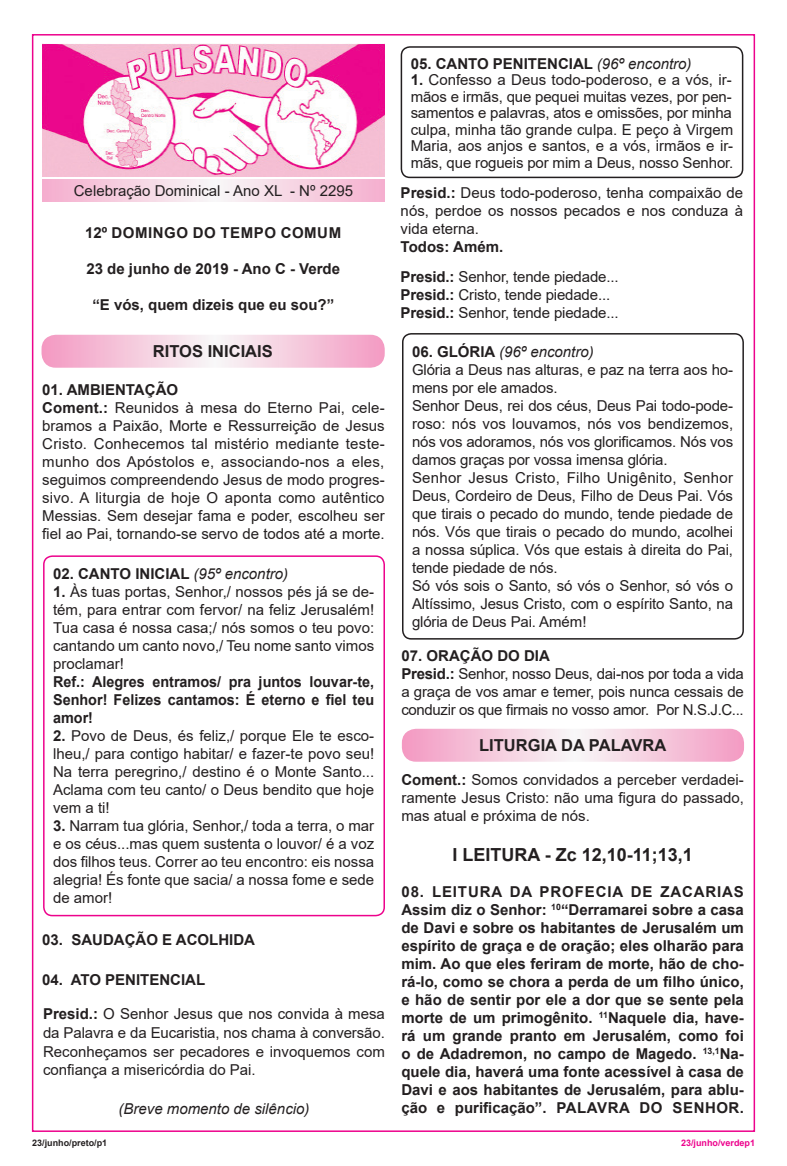
<style>
.page{position:relative;width:787px;height:1166px;background:#fff}
.page>*{position:absolute;margin:0;border:0;box-sizing:border-box;transform-origin:0 0}
.t1{font:700 18px "Arial";color:#231f20}
.t2{font:700 16.5px "Arial";color:#231f20}
.Body_Text_2{font:15px/18px "Arial";color:#231f20;text-align:justify}
.No_Spacing{font:700 15px/18px "Arial";color:#231f20;text-align:justify}
.No_Spacing-2{font:700 15px/18px "Arial";color:#231f20;text-align:justify;scale:.96 1}
.t3{font:italic 15px "Arial";color:#231f20}
.No_Spacing-3{font:700 15px "Arial";letter-spacing:.06em;color:#231f20}
.No_Spacing-4{font:700 15px "Arial";letter-spacing:.035em;color:#231f20}
.Body_Text_2-2{font:700 15px "Arial";color:#231f20}
.t4{font:700 9px "Arial";color:#231f20}
.t5{font:700 9px "Arial";color:#ed028c}
.s1{font-weight:700}
.s2{font-weight:400;font-style:italic}
.s3{font-weight:700;font-style:normal}
</style>
<div class="page">
<svg style="left:42px;top:337px;width:342px;height:30px"></svg>
<div style="left:42px;top:334px;width:343px;height:33px;border:2px solid #fff;border-radius:14px"></div>
<svg style="left:402px;top:731px;width:341px;height:29px"></svg>
<div style="left:402px;top:728px;width:342px;height:33px;border:2px solid #fff;border-radius:14px"></div>
<svg style="left:42px;top:179px;width:343px;height:23px"></svg>
<img style="left:42px;top:44px;width:343px;height:132px">
<div style="left:43px;top:555px;width:342px;height:361px;border:2px solid #ed028c;border-radius:9px"></div>
<div style="left:400px;top:46px;width:343px;height:132px;border:2px solid #231f20;border-radius:9px"></div>
<div style="left:402px;top:333px;width:342px;height:306px;border:2px solid #231f20;border-radius:9px"></div>
<p class="Body_Text_2" style="left:74px;top:182px;width:281px">Celebração Dominical - Ano XL - Nº 2295</p>
<p class="No_Spacing-4" style="left:85px;top:222px;width:258px">12º DOMINGO DO TEMPO COMUM</p>
<p class="No_Spacing" style="left:86px;top:260px;width:255px">23 de junho de 2019 - Ano C - Verde</p>
<p class="No_Spacing" style="left:92px;top:296px;width:243px">“E vós, quem dizeis que eu sou?”</p>
<p class="t2" style="left:153px;top:340px;width:121px">RITOS INICIAIS</p>
<p class="No_Spacing" style="left:42px;top:381px;width:137px">01. AMBIENTAÇÃO</p>
<p class="Body_Text_2" style="left:42px;top:399px;width:344px"><span class="s1">Coment.:</span> Reunidos à mesa do Eterno Pai, cele&shy;bramos a Paixão, Morte e Ressurreição de Jesus Cristo. Conhecemos tal mistério mediante teste&shy;munho dos Apóstolos e, associando-nos a eles, seguimos compreendendo Jesus de modo progres&shy;sivo. A liturgia de hoje O aponta como autêntico Messias. Sem desejar fama e poder, escolheu ser fiel ao Pai, tornando-se servo de todos até a morte.</p>
<p class="No_Spacing" style="left:53px;top:565px;width:236px">02. CANTO INICIAL <span class="s2">(95º encontro)</span></p>
<p class="Body_Text_2" style="left:53px;top:582px;width:323px"><span class="s1">1.</span> Às tuas portas, Senhor,/ nossos pés já se de&shy;tém, para entrar com fervor/ na feliz Jerusalém!<br>Tua casa é nossa casa;/ nós somos o teu povo: cantando um canto novo,/ Teu nome santo vimos proclamar!</p>
<p class="No_Spacing-2" style="left:53px;top:673px;width:336px">Ref.: Alegres entramos/ pra juntos louvar-te, Senhor! Felizes cantamos: É eterno e fiel teu amor!</p>
<p class="Body_Text_2" style="left:53px;top:726px;width:323px"><span class="s1">2.</span> Povo de Deus, és feliz,/ porque Ele te esco&shy;lheu,/ para contigo habitar/ e fazer-te povo seu!<br>Na terra peregrino,/ destino é o Monte Santo...<br>Aclama com teu canto/ o Deus bendito que hoje vem a ti!</p>
<p class="Body_Text_2" style="left:53px;top:816px;width:323px"><span class="s1">3.</span> Narram tua glória, Senhor,/ toda a terra, o mar e os céus...mas quem sustenta o louvor/ é a voz dos filhos teus. Correr ao teu encontro: eis nossa alegria! És fonte que sacia/ a nossa fome e sede de amor!</p>
<p class="No_Spacing" style="left:42px;top:931px;width:214px">03. SAUDAÇÃO E ACOLHIDA</p>
<p class="No_Spacing" style="left:42px;top:970px;width:165px">04. ATO PENITENCIAL</p>
<p class="Body_Text_2" style="left:43px;top:1004px;width:343px;line-height:18.8px"><span class="s1">Presid.:</span> O Senhor Jesus que nos convida à mesa da Palavra e da Eucaristia, nos chama à conversão.<br>Reconheçamos ser pecadores e invoquemos com confiança a misericórdia do Pai.</p>
<p class="t3" style="left:118px;top:1098px;width:192px">(Breve momento de silêncio)</p>
<p class="No_Spacing" style="left:410px;top:55px;width:282px">05. CANTO PENITENCIAL <span class="s2">(96º encontro)</span></p>
<p class="Body_Text_2" style="left:410px;top:72px;width:324px;line-height:16.5px"><span class="s1">1.</span> Confesso a Deus todo-poderoso, e a vós, ir&shy;mãos e irmãs, que pequei muitas vezes, por pen&shy;samentos e palavras, atos e omissões, por minha culpa, minha tão grande culpa. E peço à Virgem Maria, aos anjos e santos, e a vós, irmãos e ir&shy;mãs, que rogueis por mim a Deus, nosso Senhor.</p>
<p class="Body_Text_2" style="left:400px;top:184px;width:344px"><span class="s1">Presid.:</span> Deus todo-poderoso, tenha compaixão de nós, perdoe os nossos pecados e nos conduza à vida eterna.</p>
<p class="Body_Text_2-2" style="left:400px;top:236px;width:104px">Todos: Amém.</p>
<p class="Body_Text_2" style="left:400px;top:268px;width:219px"><span class="s1">Presid.:</span> Senhor, tende piedade...</p>
<p class="Body_Text_2" style="left:400px;top:286px;width:211px"><span class="s1">Presid.:</span> Cristo, tende piedade...</p>
<p class="Body_Text_2" style="left:400px;top:304px;width:219px"><span class="s1">Presid.:</span> Senhor, tende piedade...</p>
<p class="t3" style="left:412px;top:341px;width:183px"><span class="s3">06. GLÓRIA</span> (96º encontro)</p>
<p class="Body_Text_2" style="left:412px;top:360px;width:322px">Glória a Deus nas alturas, e paz na terra aos ho&shy;mens por ele amados.</p>
<p class="Body_Text_2" style="left:412px;top:396px;width:323px">Senhor Deus, rei dos céus, Deus Pai todo-pode&shy;roso: nós vos louvamos, nós vos bendizemos, nós vos adoramos, nós vos glorificamos. Nós vos damos graças por vossa imensa glória.</p>
<p class="Body_Text_2" style="left:412px;top:468px;width:322px">Senhor Jesus Cristo, Filho Unigênito, Senhor Deus, Cordeiro de Deus, Filho de Deus Pai. Vós que tirais o pecado do mundo, tende piedade de nós. Vós que tirais o pecado do mundo, acolhei a nossa súplica. Vós que estais à direita do Pai, tende piedade de nós.</p>
<p class="Body_Text_2" style="left:412px;top:576px;width:322px">Só vós sois o Santo, só vós o Senhor, só vós o Altíssimo, Jesus Cristo, com o espírito Santo, na glória de Deus Pai. Amém!</p>
<p class="No_Spacing" style="left:401px;top:646px;width:150px">07. ORAÇÃO DO DIA</p>
<p class="Body_Text_2" style="left:401px;top:664px;width:344px"><span class="s1">Presid.:</span> Senhor, nosso Deus, dai-nos por toda a vida a graça de vos amar e temer, pois nunca cessais de conduzir os que firmais no vosso amor. Por N.S.J.C...</p>
<p class="t2" style="left:479px;top:733px;width:188px">LITURGIA DA PALAVRA</p>
<p class="Body_Text_2" style="left:401px;top:770px;width:344px"><span class="s1">Coment.:</span> Somos convidados a perceber verdadei&shy;ramente Jesus Cristo: não uma figura do passado, mas atual e próxima de nós.</p>
<p class="t1" style="left:452px;top:841px;width:242px">I LEITURA - Zc 12,10-11;13,1</p>
<p class="No_Spacing-3" style="left:401px;top:881px;width:344px">08. LEITURA DA PROFECIA DE ZACARIAS</p>
<p class="No_Spacing" style="left:401px;top:900px;width:344px">Assim diz o Senhor: <sup>10</sup>“Derramarei sobre a casa de Davi e sobre os habitantes de Jerusalém um espírito de graça e de oração; eles olharão para mim. Ao que eles feriram de morte, hão de cho&shy;rá-lo, como se chora a perda de um filho único, e hão de sentir por ele a dor que se sente pela morte de um primogênito. <sup>11</sup>Naquele dia, have&shy;rá um grande pranto em Jerusalém, como foi o de Adadremon, no campo de Magedo. <sup>13,1</sup>Na&shy;quele dia, haverá uma fonte acessível à casa de Davi e aos habitantes de Jerusalém, para ablu&shy;ção e purificação”. PALAVRA DO SENHOR.</p>
<p class="t4" style="left:32px;top:1135px;width:77px">23/junho/preto/p1</p>
<p class="t5" style="left:681px;top:1135px;width:76px">23/junho/verdep1</p>
</div>
